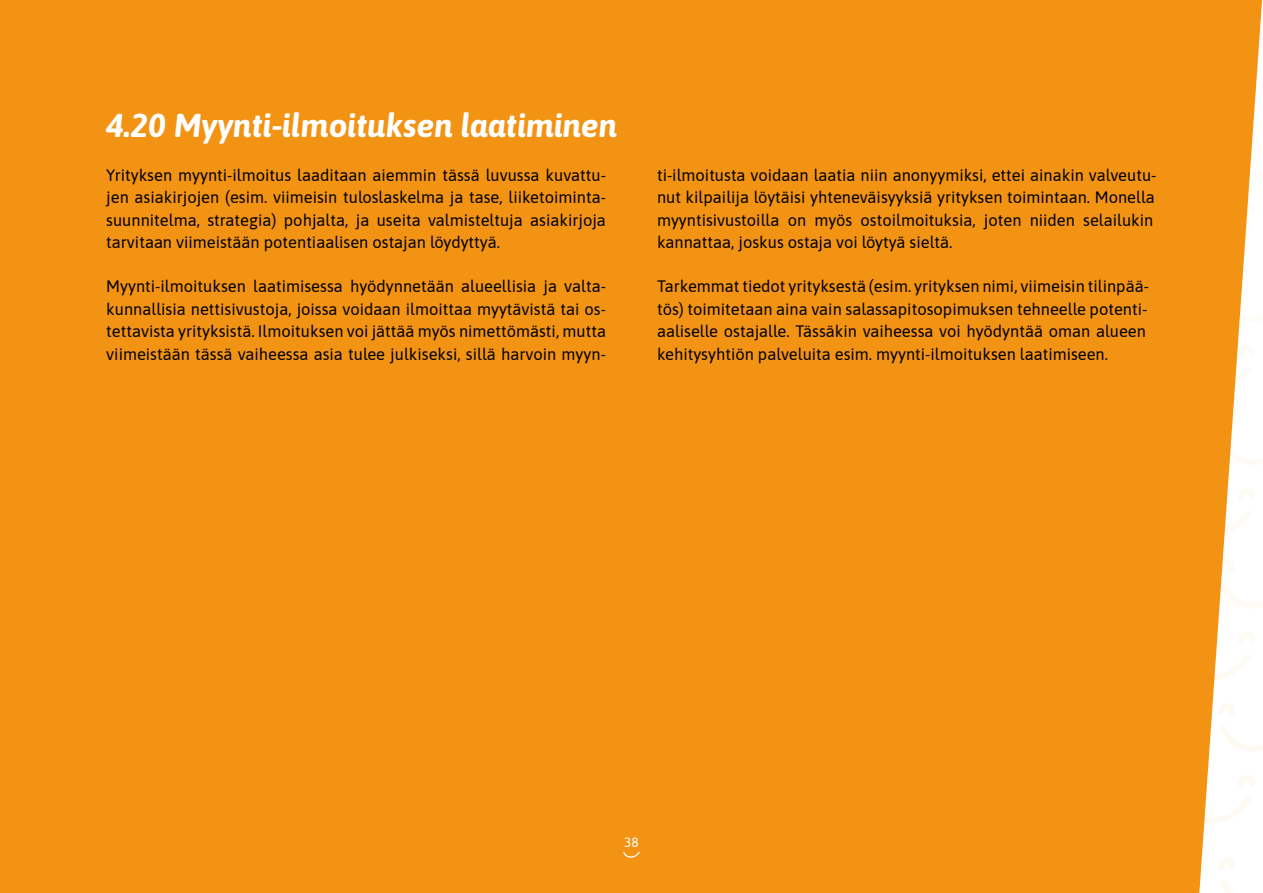
<style>
.page{position:relative;width:1263px;height:893px;background:#f39313}
.page>*{position:absolute;margin:0;border:0;box-sizing:border-box;transform-origin:0 0}
.t1{font:italic 700 33px "Asap";color:#fff}
.t2{font:16.5px/22.5px "Asap";color:#000;text-align:justify}
.t3{font:13.5px "Asap";color:#fff}
</style>
<div class="page">
<svg style="left:623px;top:852px;width:17px;height:6px"></svg>
<h1 class="t1" style="left:106px;top:102px;width:512px">4.20 Myynti-ilmoituksen laatiminen</h1>
<p class="t2" style="left:106px;top:163px;width:501px">Yrityksen myynti-ilmoitus laaditaan aiemmin tässä luvussa kuvattu&shy;jen asiakirjojen (esim. viimeisin tuloslaskelma ja tase, liiketoiminta&shy;suunnitelma, strategia) pohjalta, ja useita valmisteltuja asiakirjoja tarvitaan viimeistään potentiaalisen ostajan löydyttyä.</p>
<p class="t2" style="left:106px;top:274px;width:501px">Myynti-ilmoituksen laatimisessa hyödynnetään alueellisia ja valta&shy;kunnallisia nettisivustoja, joissa voidaan ilmoittaa myytävistä tai os&shy;tettavista yrityksistä. Ilmoituksen voi jättää myös nimettömästi, mutta viimeistään tässä vaiheessa asia tulee julkiseksi, sillä harvoin myyn-</p>
<p class="t2" style="left:657px;top:163px;width:501px;text-align:left">ti-ilmoitusta voidaan laatia niin anonyymiksi, ettei ainakin valveutu&shy;nut kilpailija löytäisi yhteneväisyyksiä yrityksen toimintaan. Monella myyntisivustoilla on myös ostoilmoituksia, joten niiden selailukin kannattaa, joskus ostaja voi löytyä sieltä.</p>
<p class="t2" style="left:657px;top:274px;width:493px;text-align:left">Tarkemmat tiedot yrityksestä (esim. yrityksen nimi, viimeisin tilinpää&shy;tös) toimitetaan aina vain salassapitosopimuksen tehneelle potenti&shy;aaliselle ostajalle. Tässäkin vaiheessa voi hyödyntää oman alueen kehitysyhtiön palveluita esim. myynti-ilmoituksen laatimiseen.</p>
<p class="t3" style="left:624px;top:833px;width:16px">38</p>
</div>
